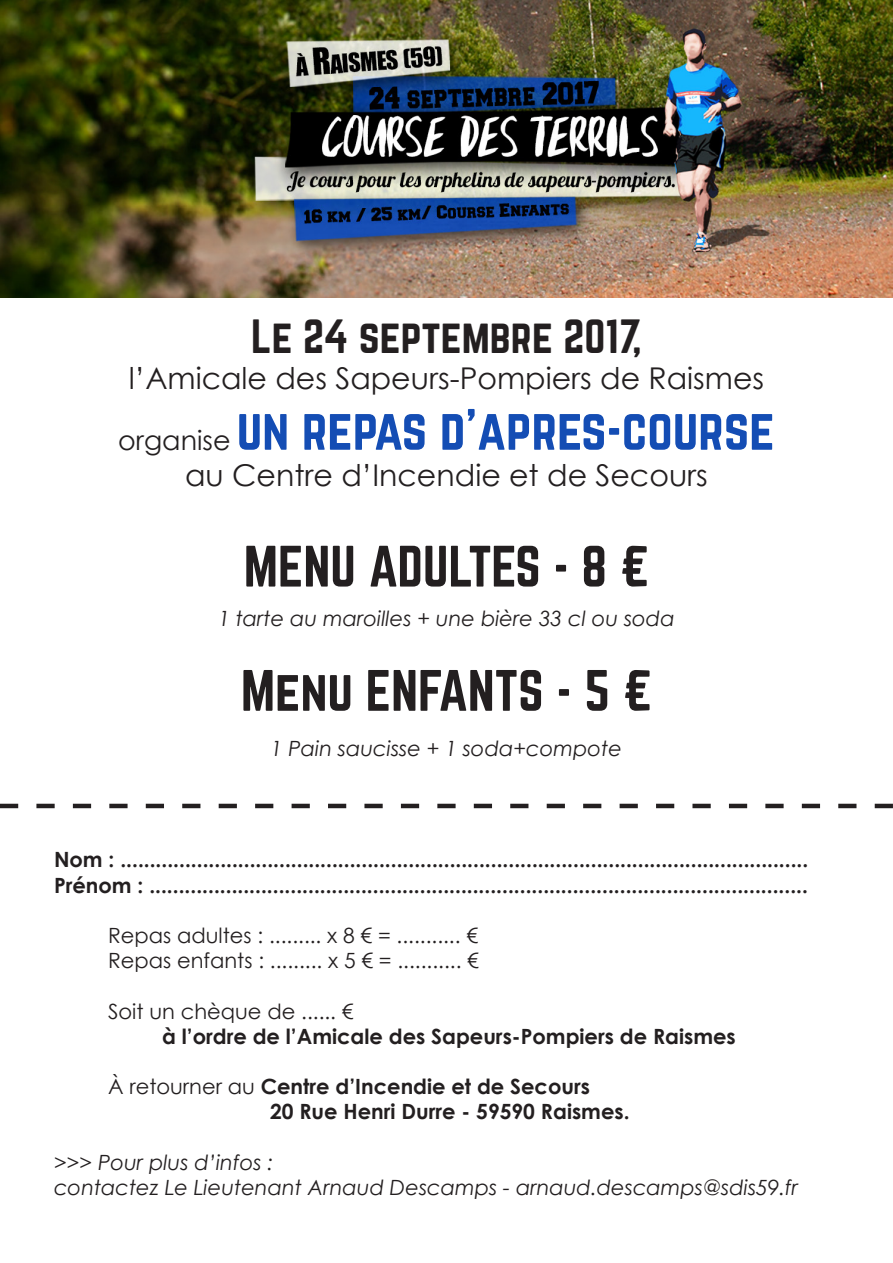
<style>
.page{position:relative;width:893px;height:1263px;background:#fff}
.page>*{position:absolute;margin:0;border:0;box-sizing:border-box;transform-origin:0 0}
.t1{font:51px "Norwester";color:#144db4}
.t2{font:51px "Norwester";color:#231f20}
.t3{font:42px "Norwester";color:#231f20}
.t4{font:30px "Century Gothic";color:#231f20}
.t5{font:700 21px/25.2px "Century Gothic";color:#231f20}
.t6{font:italic 21px "Century Gothic";color:#231f20}
.t7{font:21px "Century Gothic";color:#231f20}
.s1{font-family:"Century Gothic";font-size:27px;color:#231f20}
.s2{font-weight:400}
</style>
<div class="page">
<img style="left:0;top:0;width:893px;height:298px">
<svg style="left:0;top:804px;width:893px;height:4px"></svg>
<p class="t3" style="left:251px;top:316px;width:392px">Le 24 septembre 2017,</p>
<p class="t4" style="left:129px;top:357px;width:637px">l’Amicale des Sapeurs-Pompiers de Raismes</p>
<p class="t1" style="left:118px;top:405px;width:658px"><span class="s1">organise</span> un repas d’apres-course</p>
<p class="t4" style="left:185px;top:454px;width:524px">au Centre d’Incendie et de Secours</p>
<p class="t2" style="left:244px;top:542px;width:407px">MENU ADULTES - 8 €</p>
<p class="t6" style="left:218px;top:604px;width:458px">1 tarte au maroilles + une bière 33 cl ou soda</p>
<p class="t2" style="left:241px;top:666px;width:413px">Menu ENFANTS - 5 €</p>
<p class="t6" style="left:271px;top:733px;width:353px">1 Pain saucisse + 1 soda+compote</p>
<p class="t5" style="left:54px;top:846px;width:756px">Nom : .....................................................................................................................</p>
<p class="t5" style="left:54px;top:871px;width:755px">Prénom : ................................................................................................................</p>
<p class="t7" style="left:108px;top:921px;width:372px">Repas adultes : ......... x 8 € = ........... €</p>
<p class="t7" style="left:108px;top:946px;width:372px">Repas enfants : ......... x 5 € = ........... €</p>
<p class="t5" style="left:162px;top:997px;width:575px;text-indent:-54px"><span class="s2">Soit un chèque de ...... €<br></span>à l’ordre de l’Amicale des Sapeurs-Pompiers de Raismes</p>
<p class="t5" style="left:270px;top:1073px;width:361px;text-indent:-162px"><span class="s2">À retourner au</span> Centre d’Incendie et de Secours<br>20 Rue Henri Durre - 59590 Raismes.</p>
<p class="t6" style="left:54px;top:1147px;width:221px">&gt;&gt;&gt; Pour plus d’infos :</p>
<p class="t6" style="left:54px;top:1173px;width:746px">contactez Le Lieutenant Arnaud Descamps - arnaud.descamps@sdis59.fr</p>
</div>
